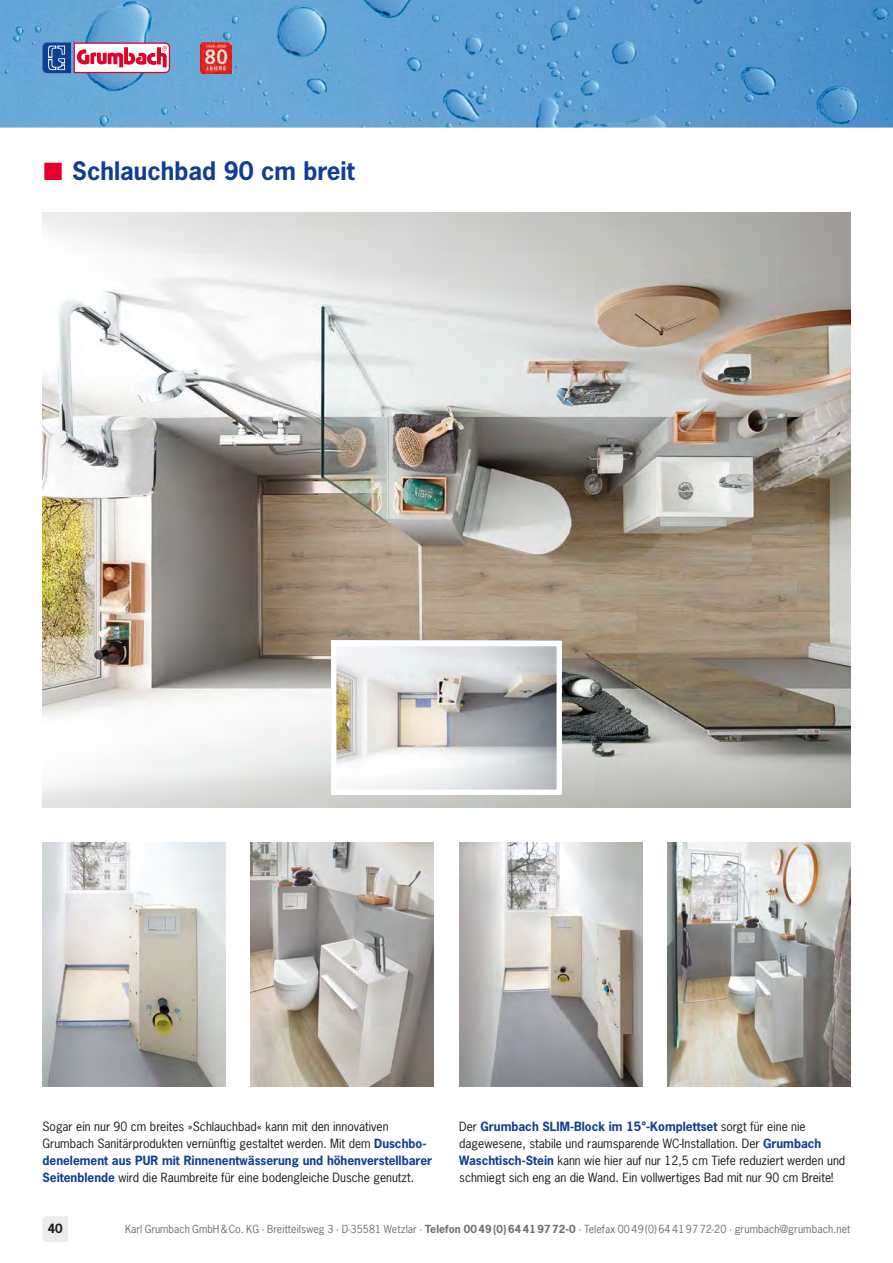
<style>
.page{position:relative;width:893px;height:1263px;background:#fff}
.page>*{position:absolute;margin:0;border:0;box-sizing:border-box;transform-origin:0 0}
.t1{font:700 24px "News Gothic Std";color:#0f3f93}
.t2{font:12px/17px "News Gothic Std";color:#181716}
.t3{font:700 12px "News Gothic Std";color:#181716}
.t4{font:10.5px "News Gothic Std";letter-spacing:.01em;color:#6e6e6e}
.s1{font-weight:700;color:#0f3f93}
.s2{font-weight:700}
</style>
<div class="page">
<img style="left:0;top:0;width:893px;height:128px">
<svg style="left:43px;top:1216px;width:25px;height:26px"></svg>
<svg style="left:43px;top:43px;width:127px;height:30px"></svg>
<img style="left:201px;top:43px;width:30px;height:30px">
<img style="left:43px;top:213px;width:807px;height:594px">
<svg style="left:331px;top:641px;width:231px;height:154px"></svg>
<img style="left:43px;top:842px;width:182px;height:245px">
<img style="left:251px;top:842px;width:183px;height:245px">
<img style="left:668px;top:842px;width:182px;height:245px">
<img style="left:459px;top:842px;width:183px;height:245px">
<h1 class="t1" style="left:72px;top:155px;width:284px">Schlauchbad 90 cm breit</h1>
<p class="t2" style="left:43px;top:1118px;width:391px">Sogar ein nur 90 cm breites »Schlauchbad« kann mit den innovativen Grumbach Sanitärprodukten vernünftig gestaltet werden. Mit dem <span class="s1">Duschbo&shy;denelement aus PUR mit Rinnenentwässerung und höhenverstellbarer Seitenblende</span> wird die Raumbreite für eine bodengleiche Dusche genutzt.</p>
<p class="t2" style="left:459px;top:1118px;width:387px">Der <span class="s1">Grumbach SLIM-Block im 15°-Komplettset</span> sorgt für eine nie dagewesene, stabile und raumsparende WC-Installation. Der <span class="s1">Grumbach Waschtisch-Stein</span> kann wie hier auf nur 12,5 cm Tiefe reduziert werden und schmiegt sich eng an die Wand. Ein vollwertiges Bad mit nur 90 cm Breite!</p>
<p class="t3" style="left:48px;top:1221px;width:16px">40</p>
<p class="t4" style="left:125px;top:1222px;width:727px">Karl Grumbach GmbH &amp; Co. KG · Breitteilsweg 3 · D-35581 Wetzlar · <span class="s2">Telefon 00 49 (0) 64 41 97 72-0</span> · Telefax 00 49 (0) 64 41 97 72-20 · grumbach@grumbach.net</p>
</div>
